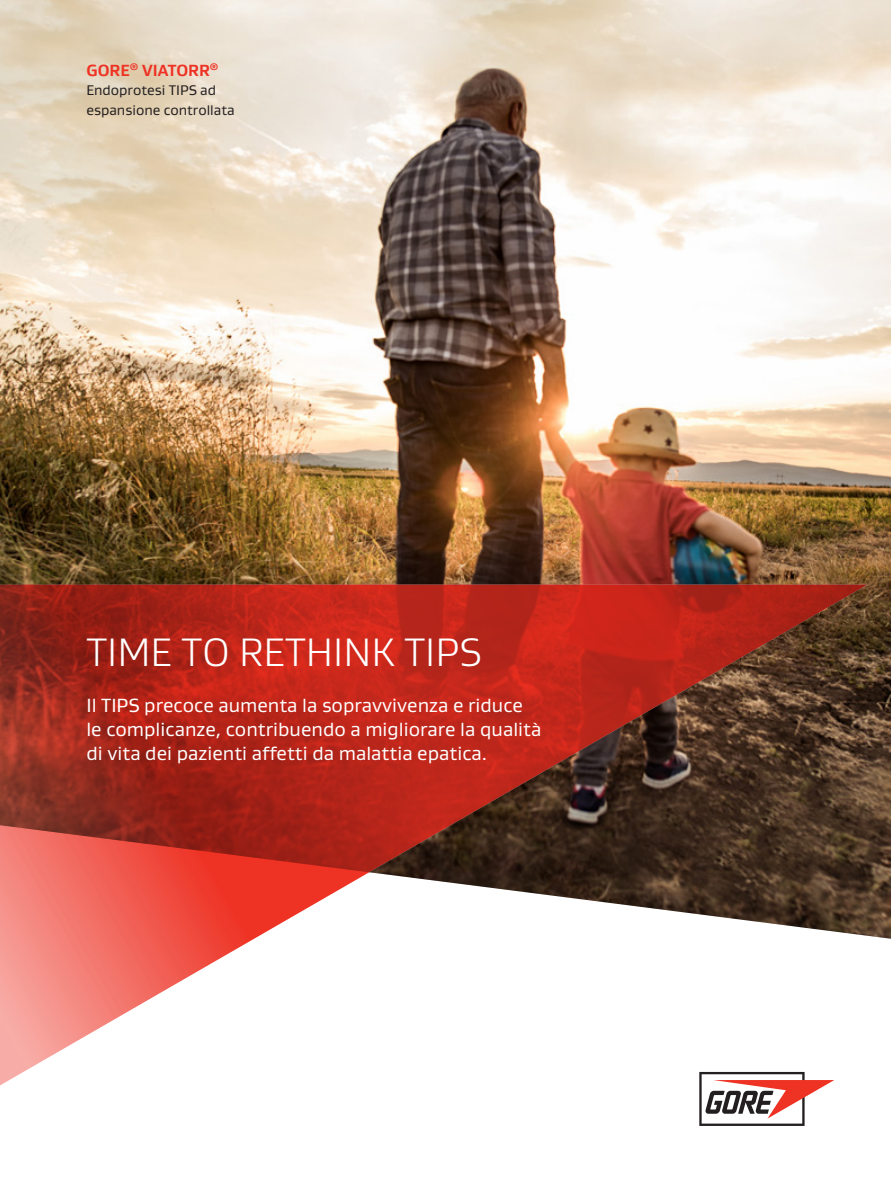
<style>
.page{position:relative;width:891px;height:1188px;background:#fff}
.page>*{position:absolute;margin:0;border:0;box-sizing:border-box;transform-origin:0 0}
.t1{font:300 40.5px "Gore Gustan";color:#fff}
.t2{font:19.5px/24px "Gore Gustan";color:#fff}
.t3{font:700 16.5px "Gore Gustan";color:#ee3224}
.t4{font:14.25px/19.5px "Gore Gustan";color:#231f20}
</style>
<div class="page">
<img style="left:0;top:0;width:891px;height:939px">
<svg style="left:0;top:584px;width:868px;height:502px"></svg>
<svg style="left:699px;top:1072px;width:135px;height:54px"></svg>
<p class="t3" style="left:86px;top:59px;width:133px">GORE<sup>®</sup> VIATORR<sup>®</sup></p>
<p class="t4" style="left:86px;top:80px;width:150px">Endoprotesi TIPS ad espansione controllata</p>
<h1 class="t1" style="left:86px;top:627px;width:397px">TIME TO RETHINK TIPS</h1>
<p class="t2" style="left:86px;top:692px;width:457px">Il TIPS precoce aumenta la sopravvivenza e riduce le complicanze, contribuendo a migliorare la qualità di vita dei pazienti affetti da malattia epatica.</p>
</div>
